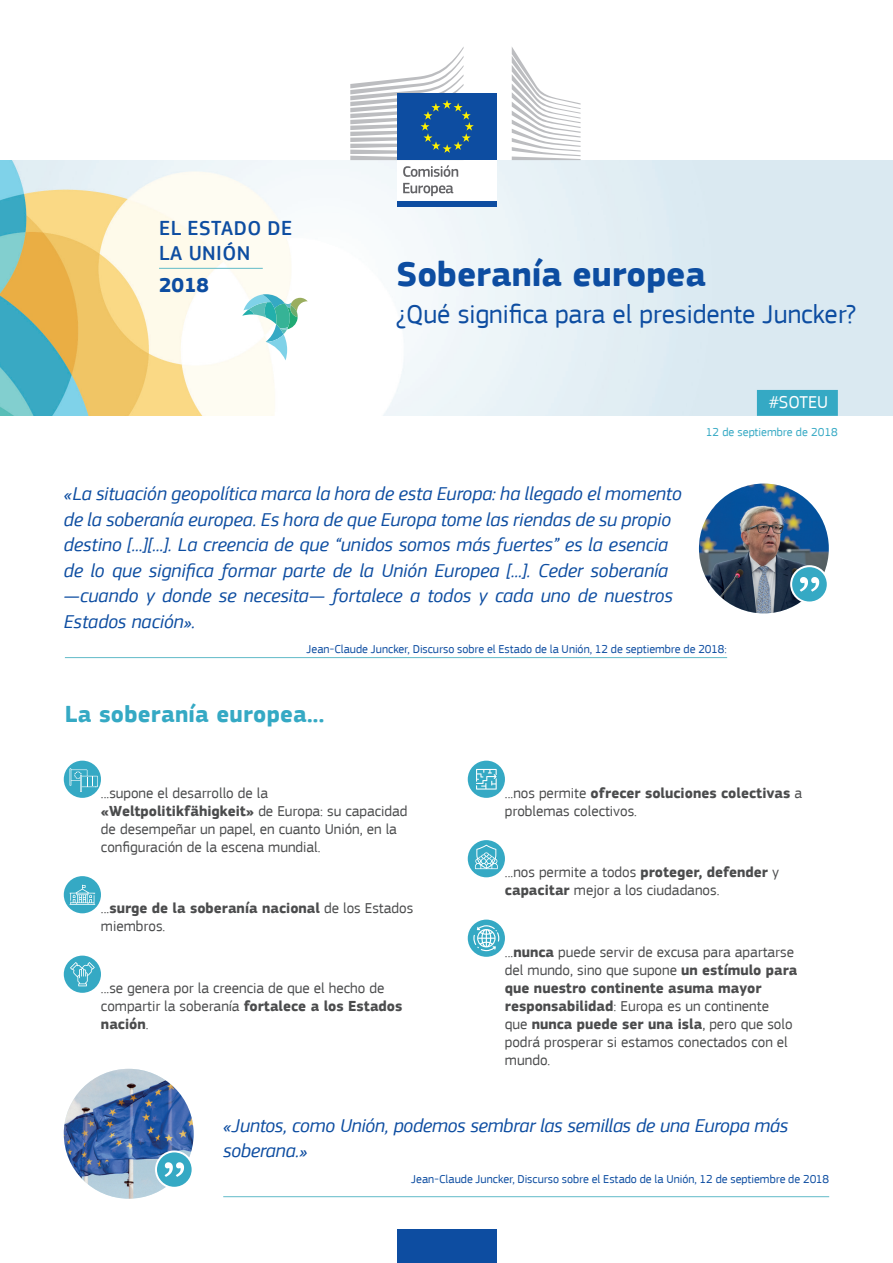
<style>
.page{position:relative;width:893px;height:1263px;background:#fff}
.page>*{position:absolute;margin:0;border:0;box-sizing:border-box;transform-origin:0 0}
.t1{font:700 36px "EC Square Sans Pro";color:#0d4da1}
.t2{font:27px "EC Square Sans Pro";color:#0d4da1}
.t3{font:700 24px "EC Square Sans Pro";letter-spacing:.01em;color:#35a9c4}
.t4{font:500 21px/25.2px "EC Square Sans Pro";letter-spacing:.02em;color:#0d4da1}
.t5{font:700 21px "EC Square Sans Pro";color:#0d4da1}
.t6{font:italic 19.5px/25.5px "EC Square Sans Pro";letter-spacing:-.005em;color:#0d4da1}
.t7{font:18px "EC Square Sans Pro";color:#fff}
.t8{font:15px/18px "EC Square Sans Pro";color:#4b4c4d}
.t9{font:700 15px/18px "EC Square Sans Pro";color:#4b4c4d}
.t10{font:12px "EC Square Sans Pro";color:#0d4da1}
.t11{font:12px "EC Square Sans Pro";color:#35a9c4}
.s1{font-weight:700}
.s2{font-weight:400}
</style>
<div class="page">
<img style="left:0;top:160px;width:893px;height:256px">
<div style="left:757px;top:390px;width:81px;height:26px;background:#35a9c4"></div>
<hr style="left:159px;top:268px;width:104px;height:1px;background:#61bbc8">
<svg style="left:242px;top:294px;width:66px;height:66px"></svg>
<hr style="left:65px;top:657px;width:662px;height:1px;background:#61bbc8">
<hr style="left:223px;top:1196px;width:606px;height:1px;background:#61bbc8">
<img style="left:699px;top:483px;width:130px;height:130px;border-radius:65px">
<div style="left:791px;top:566px;width:37px;height:36px;background:#35a9c4;border-radius:50%"></div>
<div style="left:790px;top:565px;width:39px;height:38px;border:2px solid #fff;border-radius:50%"></div>
<svg style="left:800px;top:577px;width:19px;height:15px"></svg>
<img style="left:64px;top:1069px;width:130px;height:130px;border-radius:65px">
<svg style="left:156px;top:1151px;width:37px;height:37px"></svg>
<div style="left:155px;top:1150px;width:39px;height:39px;border:2px solid #fff;border-radius:50%"></div>
<svg style="left:165px;top:1162px;width:19px;height:15px"></svg>
<div style="left:397px;top:158px;width:100px;height:44px;background:#fff"></div>
<svg style="left:403px;top:183px;width:50px;height:13px"></svg>
<div style="left:397px;top:201px;width:100px;height:6px;background:#0d4da1"></div>
<svg style="left:512px;top:47px;width:69px;height:113px"></svg>
<div style="left:397px;top:94px;width:100px;height:66px;background:#0d4da1"></div>
<svg style="left:350px;top:47px;width:124px;height:130px"></svg>
<div style="left:397px;top:1229px;width:100px;height:34px;background:#0d4da1"></div>
<div style="left:64px;top:761px;width:37px;height:37px;background:#35a9c4;border-radius:50%"></div>
<svg style="left:70px;top:768px;width:28px;height:24px"></svg>
<div style="left:64px;top:876px;width:37px;height:37px;background:#35a9c4;border-radius:50%"></div>
<svg style="left:70px;top:885px;width:25px;height:20px"></svg>
<div style="left:64px;top:955px;width:37px;height:38px;background:#35a9c4;border-radius:50%"></div>
<svg style="left:68px;top:960px;width:28px;height:28px"></svg>
<div style="left:468px;top:761px;width:37px;height:37px;background:#35a9c4;border-radius:50%"></div>
<svg style="left:476px;top:769px;width:21px;height:20px"></svg>
<div style="left:468px;top:840px;width:37px;height:37px;background:#35a9c4;border-radius:50%"></div>
<svg style="left:475px;top:845px;width:23px;height:24px"></svg>
<div style="left:468px;top:919px;width:37px;height:38px;background:#35a9c4;border-radius:50%"></div>
<svg style="left:473px;top:925px;width:26px;height:26px"></svg>
<h3 class="t4" style="left:159px;top:216px;width:135px">EL ESTADO DE<br>LA UNIÓN</h3>
<h3 class="t5" style="left:159px;top:272px;width:52px">2018</h3>
<h1 class="t1" style="left:396px;top:252px;width:311px">Soberanía europea</h1>
<h2 class="t2" style="left:396px;top:298px;width:461px">¿Qué significa para el presidente Juncker?</h2>
<p class="t7" style="left:769px;top:392px;width:61px">#SOTEU</p>
<p class="t11" style="left:706px;top:425px;width:134px">12 de septiembre de 2018</p>
<p class="t6" style="left:64px;top:481px;width:620px">«La situación geopolítica marca la hora de esta Europa: ha llegado el momento de la soberanía europea. Es hora de que Europa tome las riendas de su propio destino [...][...]. La creencia de que “unidos somos más fuertes” es la esencia de lo que significa formar parte de la Unión Europea [...]. Ceder soberanía —cuando y donde se necesita— fortalece a todos y cada uno de nuestros Estados nación».</p>
<p class="t10" style="left:307px;top:642px;width:422px">Jean-Claude Juncker, Discurso sobre el Estado de la Unión, 12 de septiembre de 2018:</p>
<h3 class="t3" style="left:65px;top:699px;width:261px">La soberanía europea...</h3>
<p class="t8" style="left:101px;top:784px;width:308px">...supone el desarrollo de la <span class="s1">«Weltpolitikfähigkeit»</span> de Europa: su capacidad de desempeñar un papel, en cuanto Unión, en la configuración de la escena mundial.</p>
<p class="t9" style="left:101px;top:900px;width:314px"><span class="s2">...</span>surge de la soberanía nacional <span class="s2">de los Estados miembros.</span></p>
<p class="t8" style="left:101px;top:979px;width:303px">...se genera por la creencia de que el hecho de compartir la soberanía <span class="s1">fortalece a los Estados nación</span>.</p>
<p class="t8" style="left:505px;top:784px;width:299px">...nos permite <span class="s1">ofrecer soluciones colectivas</span> a problemas colectivos.</p>
<p class="t8" style="left:505px;top:863px;width:276px">...nos permite a todos <span class="s1">proteger, defender</span> y <span class="s1">capacitar</span> mejor a los ciudadanos.</p>
<p class="t8" style="left:505px;top:943px;width:294px">...<span class="s1">nunca</span> puede servir de excusa para apartarse del mundo, sino que supone <span class="s1">un estímulo para que nuestro continente asuma mayor responsabilidad</span>: Europa es un continente<br>que <span class="s1">nunca puede ser una isla</span>, pero que solo podrá prosperar si estamos conectados con el mundo.</p>
<h3 class="t6" style="left:223px;top:1112px;width:567px">«Juntos, como Unión, podemos sembrar las semillas de una Europa más soberana.»</h3>
<p class="t10" style="left:411px;top:1171px;width:419px">Jean-Claude Juncker, Discurso sobre el Estado de la Unión, 12 de septiembre de 2018</p>
</div>
